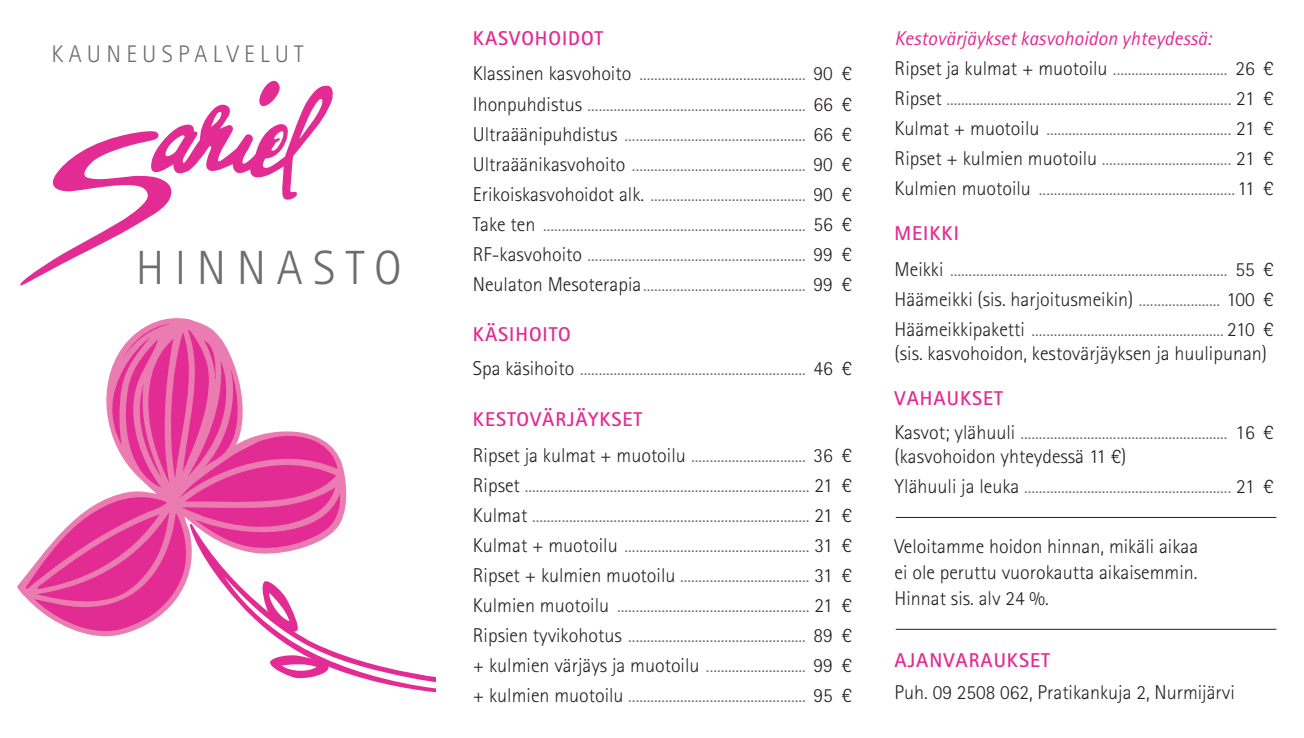
<style>
.page{position:relative;width:1304px;height:738px;background:#fff}
.page>*{position:absolute;margin:0;border:0;box-sizing:border-box;transform-origin:0 0}
.t1{font:300 48px "Rotis Sans Serif Pro";letter-spacing:.22em;color:#6c6d70}
.t2{font:300 24px "Rotis Sans Serif Pro";letter-spacing:.22em;color:#6c6d70}
.t3{font:300 20px/30px "Rotis Sans Serif Pro";color:#6c6d70}
.t4{font:300 20px/26px "Rotis Sans Serif Pro";color:#231f20;text-align:justify}
.t5{font:700 20px "Rotis Sans Serif Pro";letter-spacing:.05em;color:#e22c94}
.s1{font-weight:700;color:#e22c94}
.s2{color:#231f20}
.s3{font-weight:400;font-style:italic;color:#e22c94}
</style>
<div class="page">
<svg style="left:282px;top:641px;width:154px;height:52px"></svg>
<svg style="left:270px;top:653px;width:60px;height:25px"></svg>
<svg style="left:20px;top:320px;width:327px;height:315px"></svg>
<hr style="left:896px;top:628px;width:380px;height:1px;background:#231f20">
<hr style="left:896px;top:516px;width:380px;height:1px;background:#231f20">
<svg style="left:20px;top:80px;width:313px;height:206px"></svg>
<p class="t2" style="left:51px;top:40px;width:254px">KAUNEUSPALVELUT</p>
<h1 class="t1" style="left:136px;top:239px;width:267px">HINNASTO</h1>
<p class="t3" style="left:473px;top:20px;width:380px;line-height:35.6px"><span class="s1">KASVOHOIDOT<br></span><span class="s2">Klassinen kasvohoito</span> ............................................. <span class="s2">90 €</span></p>
<p class="t3" style="left:473px;top:89px;width:380px;text-align:justify"><span class="s2">Ihonpuhdistus</span> ........................................................... <span class="s2">66 € Ultraäänipuhdistus</span> ................................................. <span class="s2">66 € Ultraäänikasvohoito</span> ............................................... <span class="s2">90 € Erikoiskasvohoidot alk.</span> .......................................... <span class="s2">90 € Take ten</span> ....................................................................... <span class="s2">56 € RF-kasvohoito</span> ........................................................... <span class="s2">99 € Neulaton Mesoterapia</span>............................................ <span class="s2">99 €</span></p>
<p class="t3" style="left:473px;top:318px;width:380px;line-height:33.6px"><span class="s1">KÄSIHOITO<br></span><span class="s2">Spa käsihoito</span> ............................................................. <span class="s2">46 €</span></p>
<p class="t3" style="left:473px;top:401px;width:380px;line-height:35.6px"><span class="s1">KESTOVÄRJÄYKSET<br></span><span class="s2">Ripset ja kulmat + muotoilu</span> ............................... <span class="s2">36 €</span></p>
<p class="t3" style="left:473px;top:470px;width:380px;text-align:justify"><span class="s2">Ripset</span> ............................................................................. <span class="s2">21 € Kulmat</span> ........................................................................... <span class="s2">21 € Kulmat + muotoilu</span> .................................................. <span class="s2">31 € Ripset + kulmien muotoilu</span> ................................... <span class="s2">31 € Kulmien muotoilu</span> .................................................... <span class="s2">21 € Ripsien tyvikohotus</span> ................................................ <span class="s2">89 € + kulmien värjäys ja muotoilu</span> ........................... <span class="s2">99 € + kulmien muotoilu</span> ................................................ <span class="s2">95 €</span></p>
<p class="t3" style="left:895px;top:23px;width:380px"><span class="s3">Kestovärjäykset kasvohoidon yhteydessä:<br></span><span class="s2">Ripset ja kulmat + muotoilu</span> ............................... <span class="s2">26 € Ripset</span> ............................................................................. <span class="s2">21 € Kulmat + muotoilu</span> .................................................. <span class="s2">21 € Ripset + kulmien muotoilu</span> ................................... <span class="s2">21 € Kulmien muotoilu</span> ..................................................... <span class="s2">11 €</span></p>
<p class="t3" style="left:895px;top:215px;width:380px;line-height:35.6px"><span class="s1">MEIKKI<br></span><span class="s2">Meikki</span> ........................................................................... <span class="s2">55 €</span></p>
<p class="t3" style="left:895px;top:284px;width:380px"><span class="s2">Häämeikki (sis. harjoitusmeikin)</span> ...................... <span class="s2">100 €<br>Häämeikkipaketti</span> .................................................... <span class="s2">210 €</span></p>
<p class="t4" style="left:895px;top:340px;width:374px">(sis. kasvohoidon, kestovärjäyksen ja huulipunan)</p>
<p class="t3" style="left:895px;top:381px;width:380px;line-height:33.6px"><span class="s1">VAHAUKSET<br></span><span class="s2">Kasvot; ylähuuli</span> ........................................................ <span class="s2">16 €</span></p>
<p class="t3" style="left:895px;top:441px;width:380px"><span class="s2">(kasvohoidon yhteydessä 11 €)<br>Ylähuuli ja leuka</span> ........................................................ <span class="s2">21 €</span></p>
<p class="t4" style="left:895px;top:533px;width:305px">Veloitamme hoidon hinnan, mikäli aikaa ei ole peruttu vuorokautta aikaisemmin.<br>Hinnat sis. alv 24 %.</p>
<p class="t5" style="left:895px;top:647px;width:157px">AJANVARAUKSET</p>
<p class="t4" style="left:895px;top:678px;width:342px">Puh. 09 2508 062, Pratikankuja 2, Nurmijärvi</p>
</div>
